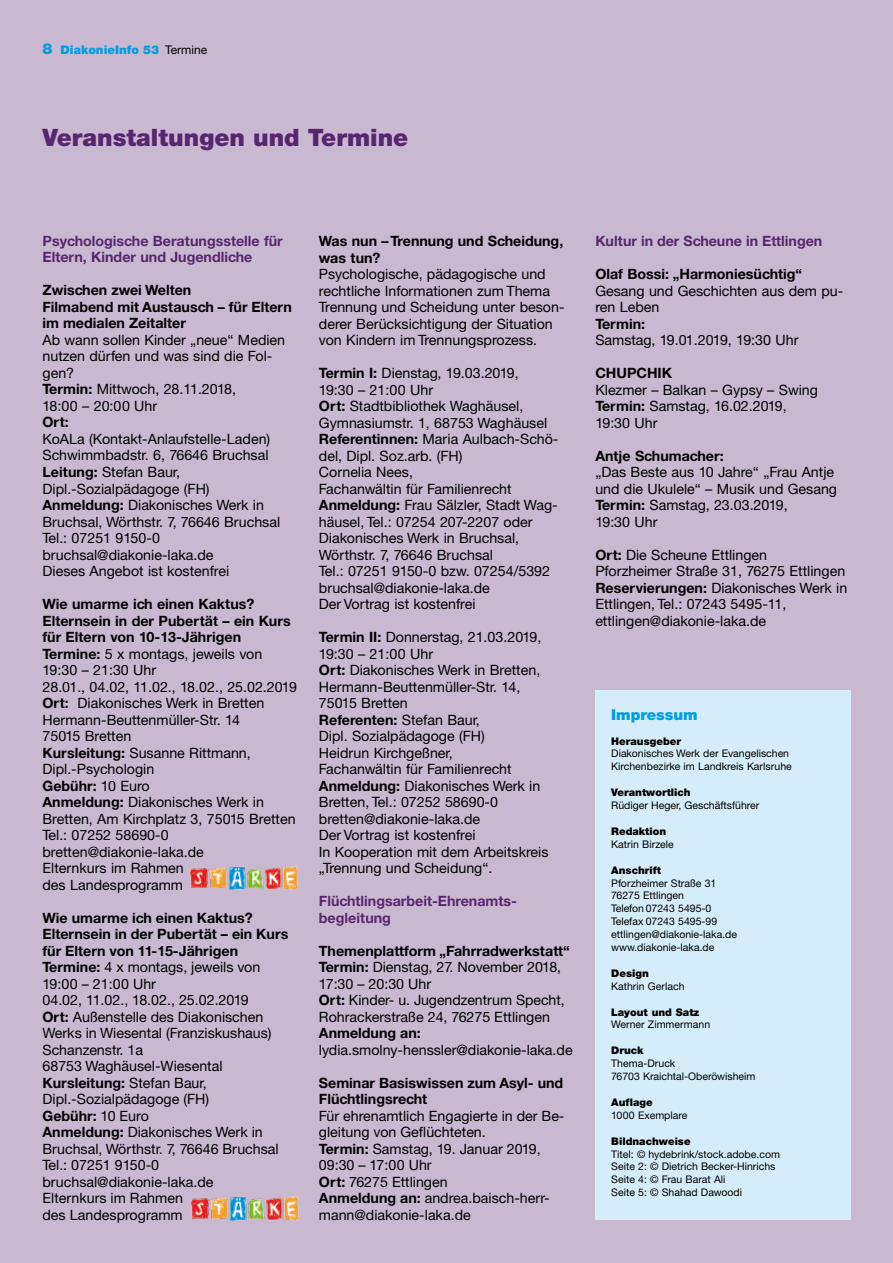
<style>
.page{position:relative;width:893px;height:1263px;background:#c9b9d0}
.page>*{position:absolute;margin:0;border:0;box-sizing:border-box;transform-origin:0 0}
.t1{font:900 24px "Helvetica Neue";color:#572670}
.t2{font:900 15px "Helvetica Neue";color:#009ee0}
.t3{font:14.25px/16.5px "Helvetica Neue CE";color:#000}
.t4{font:700 14.25px/16.5px "Helvetica Neue CE";color:#000}
.t5{font:700 14.25px/16.5px "Helvetica Neue CE";color:#572670}
.t6{font:900 12px "Helvetica Neue";color:#009ee0}
.t7{font:10.5px/12.9px "Helvetica Neue CE";color:#000}
.t8{font:900 10.5px "Helvetica Neue";color:#000}
.s1{font-size:15px}
.s2{font-weight:400;color:#000}
.s3{font-weight:700}
</style>
<div class="page">
<img style="left:192px;top:1197px;width:106px;height:23px">
<img style="left:190px;top:866px;width:107px;height:24px">
<div style="left:595px;top:690px;width:255px;height:530px;background:#d5edfa"></div>
<p class="t6" style="left:43px;top:43px;width:166px"><span class="s1">8</span> DiakonieInfo 53 <span class="s2">Termine</span></p>
<h1 class="t1" style="left:43px;top:123px;width:367px">Veranstaltungen und Termine</h1>
<p class="t5" style="left:43px;top:233px;width:242px">Psychologische Beratungsstelle für<br>Eltern, Kinder und Jugendliche</p>
<p class="t4" style="left:43px;top:282px;width:251px">Zwischen zwei Welten<br>Filmabend mit Austausch – für Eltern im medialen Zeitalter</p>
<p class="t3" style="left:43px;top:332px;width:244px">Ab wann sollen Kinder „neue“ Medien nutzen dürfen und was sind die Fol&shy;gen?<br><span class="s3">Termin:</span> Mittwoch, 28.11.2018,<br>18:00 – 20:00 Uhr</p>
<p class="t4" style="left:43px;top:414px;width:28px">Ort:</p>
<p class="t3" style="left:43px;top:431px;width:239px">KoALa (Kontakt-Anlaufstelle-Laden)<br>Schwimmbadstr. 6, 76646 Bruchsal<br><span class="s3">Leitung:</span> Stefan Baur,<br>Dipl.-Sozialpädagoge (FH)<br><span class="s3">Anmeldung:</span> Diakonisches Werk in<br>Bruchsal, Wörthstr. 7, 76646 Bruchsal<br>Tel.: 07251 9150-0 bruchsal@diakonie-laka.de<br>Dieses Angebot ist kostenfrei</p>
<p class="t3" style="left:43px;top:596px;width:256px"><span class="s3">Wie umarme ich einen Kaktus?<br>Elternsein in der Pubertät – ein Kurs für Eltern von 10-13-Jährigen<br>Termine:</span> 5 x montags, jeweils von<br>19:30 – 21:30 Uhr<br>28.01., 04.02, 11.02., 18.02., 25.02.2019<br><span class="s3">Ort:</span> Diakonisches Werk in Bretten<br>Hermann-Beuttenmüller-Str. 14<br>75015 Bretten<br><span class="s3">Kursleitung:</span> Susanne Rittmann,<br>Dipl.-Psychologin<br><span class="s3">Gebühr:</span> 10 Euro<br><span class="s3">Anmeldung:</span> Diakonisches Werk in<br>Bretten, Am Kirchplatz 3, 75015 Bretten<br>Tel.: 07252 58690-0 bretten@diakonie-laka.de<br>Elternkurs im Rahmen<br>des Landesprogramm</p>
<p class="t3" style="left:43px;top:909px;width:247px"><span class="s3">Wie umarme ich einen Kaktus?<br>Elternsein in der Pubertät – ein Kurs für Eltern von 11-15-Jährigen<br>Termine:</span> 4 x montags, jeweils von<br>19:00 – 21:00 Uhr<br>04.02, 11.02., 18.02., 25.02.2019<br><span class="s3">Ort:</span> Außenstelle des Diakonischen<br>Werks in Wiesental (Franziskushaus)<br>Schanzenstr. 1a<br>68753 Waghäusel-Wiesental<br><span class="s3">Kursleitung:</span> Stefan Baur,<br>Dipl.-Sozialpädagoge (FH)<br><span class="s3">Gebühr:</span> 10 Euro<br><span class="s3">Anmeldung:</span> Diakonisches Werk in<br>Bruchsal, Wörthstr. 7, 76646 Bruchsal<br>Tel.: 07251 9150-0 bruchsal@diakonie-laka.de<br>Elternkurs im Rahmen<br>des Landesprogramm</p>
<p class="t4" style="left:319px;top:233px;width:246px">Was nun – Trennung und Scheidung, was tun?</p>
<p class="t3" style="left:319px;top:266px;width:247px">Psychologische, pädagogische und rechtliche Informationen zum Thema Trennung und Scheidung unter beson&shy;derer Berücksichtigung der Situation von Kindern im Trennungsprozess.</p>
<p class="t3" style="left:319px;top:365px;width:241px"><span class="s3">Termin I:</span> Dienstag, 19.03.2019,<br>19:30 – 21:00 Uhr<br><span class="s3">Ort:</span> Stadtbibliothek Waghäusel,<br>Gymnasiumstr. 1, 68753 Waghäusel<br><span class="s3">Referentinnen:</span> Maria Aulbach-Schö&shy;del, Dipl. Soz.arb. (FH)<br>Cornelia Nees,<br>Fachanwältin für Familienrecht<br><span class="s3">Anmeldung:</span> Frau Sälzler, Stadt Wag&shy;häusel, Tel.: 07254 207-2207 oder<br>Diakonisches Werk in Bruchsal,<br>Wörthstr. 7, 76646 Bruchsal<br>Tel.: 07251 9150-0 bzw. 07254/5392 bruchsal@diakonie-laka.de<br>Der Vortrag ist kostenfrei</p>
<p class="t3" style="left:319px;top:629px;width:231px"><span class="s3">Termin II:</span> Donnerstag, 21.03.2019,<br>19:30 – 21:00 Uhr<br><span class="s3">Ort:</span> Diakonisches Werk in Bretten,<br>Hermann-Beuttenmüller-Str. 14,<br>75015 Bretten<br><span class="s3">Referenten:</span> Stefan Baur,<br>Dipl. Sozialpädagoge (FH)<br>Heidrun Kirchgeßner,<br>Fachanwältin für Familienrecht<br><span class="s3">Anmeldung:</span> Diakonisches Werk in<br>Bretten, Tel.: 07252 58690-0 bretten@diakonie-laka.de<br>Der Vortrag ist kostenfrei<br>In Kooperation mit dem Arbeitskreis „Trennung und Scheidung“.</p>
<p class="t5" style="left:319px;top:893px;width:200px">Flüchtlingsarbeit-Ehrenamts&shy;begleitung</p>
<p class="t3" style="left:319px;top:942px;width:252px"><span class="s3">Themenplattform „Fahrradwerkstatt“ Termin:</span> Dienstag, 27. November 2018, 17:30 – 20:30 Uhr<br><span class="s3">Ort:</span> Kinder- u. Jugendzentrum Specht, Rohrackerstraße 24, 76275 Ettlingen</p>
<p class="t4" style="left:319px;top:1025px;width:103px">Anmeldung an:</p>
<p class="t3" style="left:319px;top:1041px;width:255px">lydia.smolny-henssler@diakonie-laka.de</p>
<p class="t4" style="left:319px;top:1074px;width:246px">Seminar Basiswissen zum Asyl- und<br>Flüchtlingsrecht</p>
<p class="t3" style="left:319px;top:1107px;width:247px">Für ehrenamtlich Engagierte in der Be&shy;gleitung von Geflüchteten.<br><span class="s3">Termin:</span> Samstag, 19. Januar 2019,<br>09:30 – 17:00 Uhr<br><span class="s3">Ort:</span> 76275 Ettlingen<br><span class="s3">Anmeldung an:</span> andrea.baisch-herr&shy;mann@diakonie-laka.de</p>
<p class="t5" style="left:595px;top:233px;width:229px">Kultur in der Scheune in Ettlingen</p>
<p class="t4" style="left:595px;top:266px;width:208px">Olaf Bossi: „Harmoniesüchtig“</p>
<p class="t3" style="left:595px;top:282px;width:249px">Gesang und Geschichten aus dem pu&shy;ren Leben</p>
<p class="t4" style="left:595px;top:315px;width:51px">Termin:</p>
<p class="t3" style="left:595px;top:332px;width:205px">Samstag, 19.01.2019, 19:30 Uhr</p>
<p class="t4" style="left:595px;top:365px;width:78px">CHUPCHIK</p>
<p class="t3" style="left:595px;top:381px;width:224px">Klezmer – Balkan – Gypsy – Swing<br><span class="s3">Termin:</span> Samstag, 16.02.2019,<br>19:30 Uhr</p>
<p class="t4" style="left:595px;top:447px;width:130px">Antje Schumacher:</p>
<p class="t3" style="left:595px;top:464px;width:243px">„Das Beste aus 10 Jahre“ „Frau Antje und die Ukulele“ – Musik und Gesang<br><span class="s3">Termin:</span> Samstag, 23.03.2019,<br>19:30 Uhr</p>
<p class="t3" style="left:595px;top:546px;width:253px"><span class="s3">Ort:</span> Die Scheune Ettlingen<br>Pforzheimer Straße 31, 76275 Ettlingen <span class="s3">Reservierungen:</span> Diakonisches Werk in Ettlingen, Tel.: 07243 5495-11, ettlingen@diakonie-laka.de</p>
<p class="t2" style="left:611px;top:705px;width:88px">Impressum</p>
<p class="t8" style="left:611px;top:734px;width:71px">Herausgeber</p>
<p class="t7" style="left:611px;top:747px;width:182px">Diakonisches Werk der Evangelischen<br>Kirchenbezirke im Landkreis Karlsruhe</p>
<p class="t8" style="left:611px;top:786px;width:81px">Verantwortlich</p>
<p class="t7" style="left:611px;top:799px;width:150px">Rüdiger Heger, Geschäftsführer</p>
<p class="t8" style="left:611px;top:825px;width:57px">Redaktion</p>
<p class="t7" style="left:611px;top:838px;width:64px">Katrin Birzele</p>
<p class="t8" style="left:611px;top:864px;width:51px">Anschrift</p>
<p class="t7" style="left:611px;top:876px;width:127px">Pforzheimer Straße 31<br>76275 Ettlingen<br>Telefon 07243 5495-0<br>Telefax 07243 5495-99 ettlingen@diakonie-laka.de www.diakonie-laka.de</p>
<p class="t8" style="left:611px;top:967px;width:39px">Design</p>
<p class="t7" style="left:611px;top:980px;width:75px">Kathrin Gerlach</p>
<p class="t8" style="left:611px;top:1005px;width:90px">Layout und Satz</p>
<p class="t7" style="left:611px;top:1018px;width:100px">Werner Zimmermann</p>
<p class="t8" style="left:611px;top:1044px;width:34px">Druck</p>
<p class="t7" style="left:611px;top:1057px;width:146px">Thema-Druck<br>76703 Kraichtal-Oberöwisheim</p>
<p class="t8" style="left:611px;top:1096px;width:43px">Auflage</p>
<p class="t7" style="left:611px;top:1109px;width:78px">1000 Exemplare</p>
<p class="t8" style="left:611px;top:1134px;width:81px">Bildnachweise</p>
<p class="t7" style="left:611px;top:1147px;width:170px">Titel: © hydebrink/stock.adobe.com<br>Seite 2: © Dietrich Becker-Hinrichs<br>Seite 4: © Frau Barat Ali<br>Seite 5: © Shahad Dawoodi</p>
</div>
